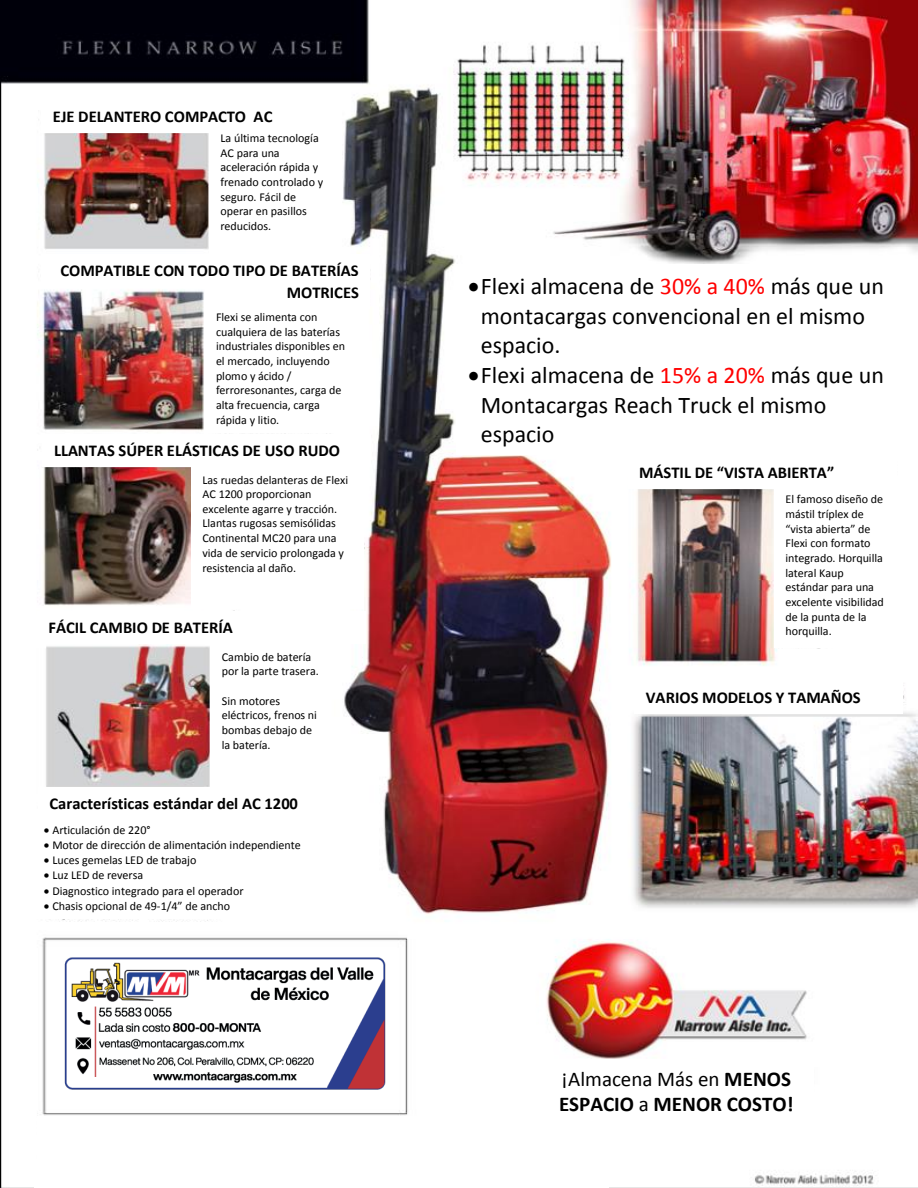
<style>
.page{position:relative;width:918px;height:1188px;background:#fff}
.page>*{position:absolute;margin:0;border:0;box-sizing:border-box;transform-origin:0 0}
.t1{font:24px/29.5px "Calibri";color:#000}
.t2{font:700 21px/25.8px "Calibri";color:#000}
.t3{font:700 16.5px/22.5px "Calibri";color:#000;text-align:right}
.t4{font:12px/14.7px "Calibri";letter-spacing:-.005em;color:#000}
.s1{color:#f00}
.s2{font-weight:400}
</style>
<div class="page">
<img style="left:0;top:0;width:918px;height:1188px">
<div style="left:42px;top:100px;width:299px;height:32px;background:#fff"></div>
<div style="left:209px;top:125px;width:133px;height:134px;background:#fff"></div>
<div style="left:42px;top:254px;width:328px;height:32px;background:#fff"></div>
<div style="left:206px;top:277px;width:164px;height:32px;background:#fff"></div>
<div style="left:205px;top:304px;width:154px;height:129px;background:#fff"></div>
<div style="left:191px;top:466px;width:172px;height:143px;background:#fff"></div>
<div style="left:43px;top:435px;width:328px;height:32px;background:#fff"></div>
<div style="left:37px;top:612px;width:329px;height:32px;background:#fff"></div>
<div style="left:210px;top:644px;width:121px;height:151px;background:#fff"></div>
<div style="left:38px;top:788px;width:329px;height:32px;background:#fff"></div>
<div style="left:33px;top:816px;width:281px;height:103px;background:#fff"></div>
<div style="left:539px;top:1060px;width:274px;height:63px;background:#fff"></div>
<div style="left:628px;top:457px;width:269px;height:32px;background:#fff"></div>
<div style="left:774px;top:486px;width:124px;height:162px;background:#fff"></div>
<div style="left:634px;top:682px;width:269px;height:32px;background:#fff"></div>
<div style="left:457px;top:264px;width:453px;height:191px;background:#fff"></div>
<div style="left:34px;top:1167px;width:575px;height:21px;background:#fff"></div>
<img style="left:48px;top:942px;width:354px;height:168px">
<div style="left:37px;top:1116px;width:564px;height:70px;background:#fff"></div>
<h3 class="t3" style="left:53px;top:105px;width:221px">EJE DELANTERO COMPACTO AC</h3>
<p class="t4" style="left:221px;top:131px;width:104px">La última tecnología<br>AC para una aceleración rápida y frenado controlado y seguro. Fácil de operar en pasillos reducidos.</p>
<h3 class="t3" style="left:60px;top:259px;width:300px">COMPATIBLE CON TODO TIPO DE BATERÍAS<br>MOTRICES</h3>
<p class="t4" style="left:216px;top:310px;width:131px">Flexi se alimenta con cualquiera de las baterías industriales disponibles en el mercado, incluyendo plomo y ácido / ferroresonantes, carga de alta frecuencia, carga rápida y litio.</p>
<h3 class="t3" style="left:54px;top:439px;width:287px">LLANTAS SÚPER ELÁSTICAS DE USO RUDO</h3>
<p class="t4" style="left:203px;top:472px;width:147px">Las ruedas delanteras de Flexi<br>AC 1200 proporcionan excelente agarre y tracción.<br>Llantas rugosas semisólidas<br>Continental MC20 para una vida de servicio prolongada y resistencia al daño.</p>
<h3 class="t3" style="left:48px;top:616px;width:186px">FÁCIL CAMBIO DE BATERÍA</h3>
<p class="t4" style="left:222px;top:650px;width:99px">Cambio de batería por la parte trasera.</p>
<p class="t4" style="left:222px;top:694px;width:97px">Sin motores eléctricos, frenos ni bombas debajo de la batería.</p>
<h3 class="t3" style="left:50px;top:792px;width:250px">Características estándar del AC 1200</h3>
<p class="t4" style="left:52px;top:822px;width:250px;line-height:15.3px">Articulación de 220°<br>Motor de dirección de alimentación independiente<br>Luces gemelas LED de trabajo<br>Luz LED de reversa<br>Diagnostico integrado para el operador<br>Chasis opcional de 49-1/4” de ancho</p>
<h1 class="t1" style="left:481px;top:272px;width:405px">Flexi almacena de <span class="s1">30% a 40%</span> más que un montacargas convencional en el mismo espacio.<br>Flexi almacena de <span class="s1">15% a 20%</span> más que un<br>Montacargas Reach Truck el mismo espacio</h1>
<h3 class="t3" style="left:639px;top:461px;width:197px">MÁSTIL DE “VISTA ABIERTA”</h3>
<p class="t4" style="left:785px;top:492px;width:100px">El famoso diseño de mástil tríplex de “vista abierta” de<br>Flexi con formato integrado. Horquilla lateral Kaup estándar para una excelente visibilidad de la punta de la horquilla.</p>
<h3 class="t3" style="left:646px;top:687px;width:216px">VARIOS MODELOS Y TAMAÑOS</h3>
<h2 class="t2" style="left:559px;top:1066px;width:236px"><span class="s2">¡Almacena Más en</span> MENOS<br>ESPACIO <span class="s2">a</span> MENOR COSTO!</h2>
</div>
